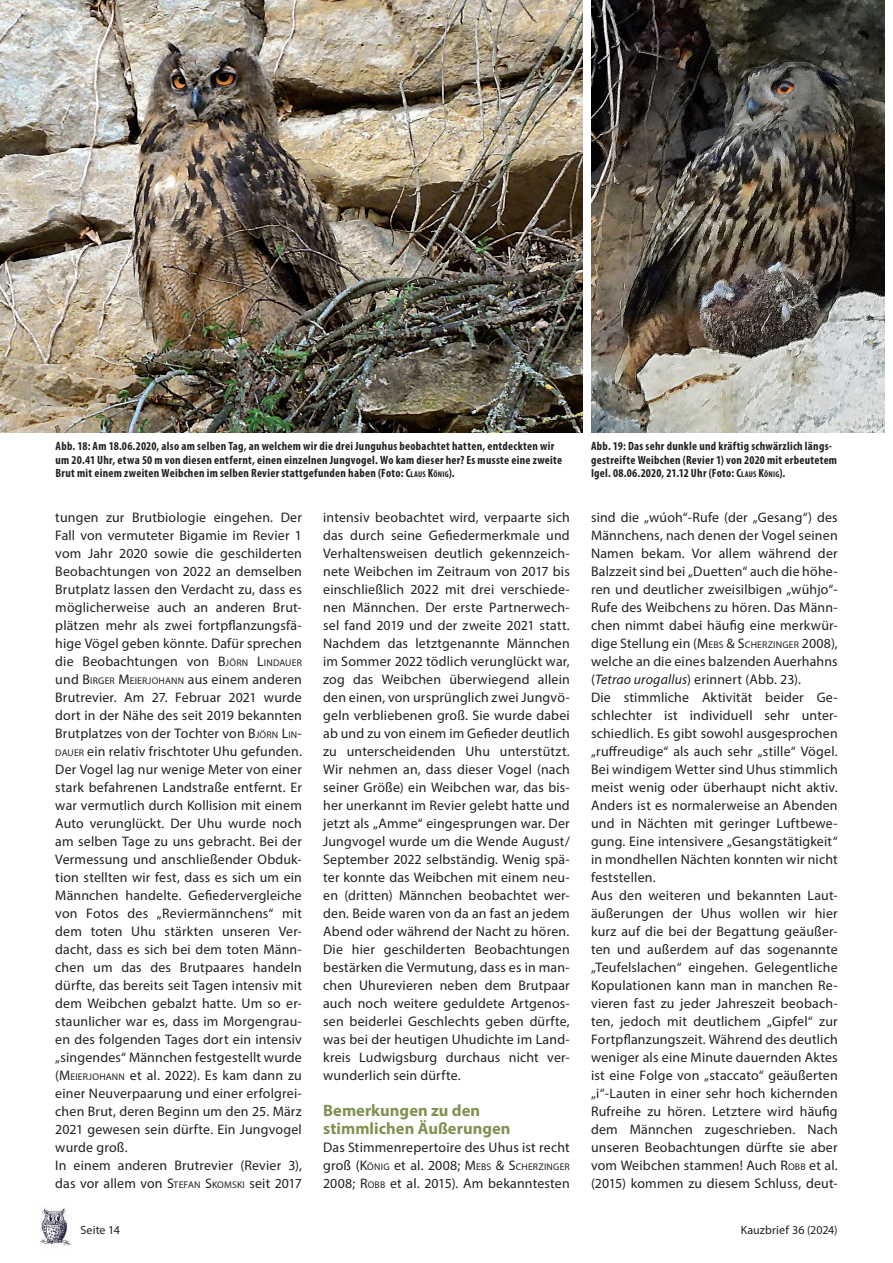
<style>
.page{position:relative;width:893px;height:1263px;background:#fff}
.page>*{position:absolute;margin:0;border:0;box-sizing:border-box;transform-origin:0 0}
.t1{font:700 16.5px/18px "Myriad Pro";color:#809251}
.t2{font:13.8px/18px "Myriad Pro";letter-spacing:.015em;color:#231f20}
.t3{font:700 condensed 12px/13.5px "Myriad Pro";letter-spacing:.025em;color:#231f20}
.t4{font:12px "Myriad Pro";letter-spacing:.01em;color:#231f20}
.t5{font:9.75px "Myriad Pro";letter-spacing:.02em;color:#231f20}
.s1{font-style:inherit}
.s2{font-size:8.4px}
.s3{font-size:13.8px}
.s4{font-size:9.75px}
.s5{font-style:italic}
</style>
<div class="page">
<img style="left:40px;top:1208px;width:31px;height:38px">
<img style="left:0;top:0;width:583px;height:432px">
<img style="left:591px;top:0;width:293px;height:432px">
<p class="t3" style="left:56px;top:439px;width:508px">Abb. 18: Am 18.06.2020, also am selben Tag, an welchem wir die drei Junguhus beobachtet hatten, entdeckten wir um 20.41 Uhr, etwa 50 m von diesen entfernt, einen einzelnen Jungvogel. Wo kam dieser her? Es musste eine zweite<br>Brut mit einem zweiten Weibchen im selben Revier stattgefunden haben (Foto: <span class="s1">C</span><span class="s2">LAUS</span> <span class="s1">K</span><span class="s2">ÖNIG</span><span class="s1">).</span></p>
<p class="t3" style="left:591px;top:439px;width:248px">Abb. 19: Das sehr dunkle und kräftig schwärzlich längs&shy;gestreifte Weibchen (Revier 1) von 2020 mit erbeutetem<br>Igel. 08.06.2020, 21.12 Uhr (Foto: <span class="s1">C</span><span class="s2">LAUS</span> <span class="s1">K</span><span class="s2">ÖNIG</span><span class="s1">).</span></p>
<p class="t2" style="left:323px;top:508px;width:248px;text-align:justify">intensiv beobachtet wird, verpaarte sich das durch seine Gefiedermerkmale und Verhaltensweisen deutlich gekennzeich&shy;nete Weibchen im Zeitraum von 2017 bis einschließlich 2022 mit drei verschiede&shy;nen Männchen. Der erste Partnerwech&shy;sel fand 2019 und der zweite 2021 statt.<br>Nachdem das letztgenannte Männchen im Sommer 2022 tödlich verunglückt war, zog das Weibchen überwiegend allein den einen, von ursprünglich zwei Jungvö&shy;geln verbliebenen groß. Sie wurde dabei ab und zu von einem im Gefieder deutlich zu unterscheidenden Uhu unterstützt.<br>Wir nehmen an, dass dieser Vogel (nach seiner Größe) ein Weibchen war, das bis&shy;her unerkannt im Revier gelebt hatte und jetzt als „Amme“ eingesprungen war. Der Jungvogel wurde um die Wende August/ September 2022 selbständig. Wenig spä&shy;ter konnte das Weibchen mit einem neu&shy;en (dritten) Männchen beobachtet wer&shy;den. Beide waren von da an fast an jedem Abend oder während der Nacht zu hören.<br>Die hier geschilderten Beobachtungen bestärken die Vermutung, dass es in man&shy;chen Uhurevieren neben dem Brutpaar auch noch weitere geduldete Artgenos&shy;sen beiderlei Geschlechts geben dürfte, was bei der heutigen Uhudichte im Land&shy;kreis Ludwigsburg durchaus nicht ver&shy;wunderlich sein dürfte.</p>
<p class="t1" style="left:323px;top:1101px;width:189px">Bemerkungen zu den stimmlichen Äußerungen</p>
<p class="t2" style="left:323px;top:1138px;width:248px">Das Stimmenrepertoire des Uhus ist recht</p>
<p class="t5" style="left:323px;top:1161px;width:248px"><span class="s3">groß (</span><span class="s3">K</span>ÖNIG <span class="s3">et al.</span> <span class="s3">2008; M</span>EBS <span class="s3">&amp; S</span>CH ERZINGER</p>
<p class="t2" style="left:323px;top:1174px;width:248px">2008; <span class="s1">R</span><span class="s4">OBB</span> et al. 2015). Am bekanntesten</p>
<p class="t2" style="left:591px;top:508px;width:248px">sind die „wúoh“-Rufe (der „Gesang“) des Männchens, nach denen der Vogel seinen Namen bekam. Vor allem während der Balzzeit sind bei „Duetten“ auch die höhe&shy;ren und deutlicher zweisilbigen „wühjo“- Rufe des Weibchens zu hören. Das Männ&shy;chen nimmt dabei häufig eine merkwür&shy;dige Stellung ein (<span class="s1">M</span><span class="s4">EBS</span> <span class="s1">&amp; S</span><span class="s4">CH ERZINGER</span> <span class="s1">2008</span>), welche an die eines balzenden Auerhahns (<span class="s5">Tetrao urogallus</span>) erinnert (Abb. 23).<br>Die stimmliche Aktivität beider Ge&shy;schlechter ist individuell sehr unter&shy;schiedlich. Es gibt sowohl ausgesprochen „ruffreudige“ als auch sehr „stille“ Vögel.<br>Bei windigem Wetter sind Uhus stimmlich meist wenig oder überhaupt nicht aktiv.<br>Anders ist es normalerweise an Abenden und in Nächten mit geringer Luftbewe&shy;gung. Eine intensivere „Gesangstätigkeit“ in mondhellen Nächten konnten wir nicht feststellen.<br>Aus den weiteren und bekannten Laut&shy;äußerungen der Uhus wollen wir hier kurz auf die bei der Begattung geäußer&shy;ten und außerdem auf das sogenannte „Teufelslachen“ eingehen. Gelegentliche Kopulationen kann man in manchen Re&shy;vieren fast zu jeder Jahreszeit beobach&shy;ten, jedoch mit deutlichem „Gipfel“ zur Fortpflanzungszeit. Während des deutlich weniger als eine Minute dauernden Aktes ist eine Folge von „staccato“ geäußerten „i“-Lauten in einer sehr hoch kichernden Rufreihe zu hören. Letztere wird häufig dem Männchen zugeschrieben. Nach unseren Beobachtungen dürfte sie aber vom Weibchen stammen! Auch <span class="s1">R</span><span class="s4">OBB</span> et al. (2015) kommen zu diesem Schluss, deut-</p>
<p class="t2" style="left:55px;top:508px;width:248px">tungen zur Brutbiologie eingehen. Der Fall von vermuteter Bigamie im Revier 1 vom Jahr 2020 sowie die geschilderten Beobachtungen von 2022 an demselben Brutplatz lassen den Verdacht zu, dass es möglicherweise auch an anderen Brut&shy;plätzen mehr als zwei fortpflanzungsfä&shy;hige Vögel geben könnte. Dafür sprechen die Beobachtungen von <span class="s1">B</span><span class="s4">JÖRN</span> <span class="s1">L</span><span class="s4">INDAUER </span>und <span class="s1">B</span> <span class="s4">IRGER</span> <span class="s1">M</span><span class="s4">EIERJOHANN</span> aus einem anderen Brutrevier. Am 27. Februar 2021 wurde dort in der Nähe des seit 2019 bekannten Brutplatzes von der Tochter von <span class="s1">B</span><span class="s4">JÖRN</span> <span class="s1">L</span><span class="s4">IN</span><span class="s1">-</span><span class="s4">DAUER</span> ein relativ frischtoter Uhu gefunden.<br>Der Vogel lag nur wenige Meter von einer stark befahrenen Landstraße entfernt. Er war vermutlich durch Kollision mit einem Auto verunglückt. Der Uhu wurde noch am selben Tage zu uns gebracht. Bei der Vermessung und anschließender Obduk&shy;tion stellten wir fest, dass es sich um ein Männchen handelte. Gefiedervergleiche von Fotos des „Reviermännchens“ mit dem toten Uhu stärkten unseren Ver&shy;dacht, dass es sich bei dem toten Männ&shy;chen um das des Brutpaares handeln dürfte, das bereits seit Tagen intensiv mit dem Weibchen gebalzt hatte. Um so er&shy;staunlicher war es, dass im Morgengrau&shy;en des folgenden Tages dort ein intensiv „singendes“ Männchen festgestellt wurde (<span class="s1">M</span><span class="s4">EIERJOHANN</span> et al. 2022). Es kam dann zu einer Neuverpaarung und einer erfolgrei&shy;chen Brut, deren Beginn um den 25. März 2021 gewesen sein dürfte. Ein Jungvogel wurde groß.<br>In einem anderen Brutrevier (Revier 3), das vor allem von <span class="s1">S</span><span class="s4">TEFAN</span> <span class="s1">S</span><span class="s4">KOMSKI</span> seit 2017</p>
<p class="t4" style="left:81px;top:1222px;width:41px">Seite 14</p>
<p class="t4" style="left:741px;top:1222px;width:99px">Kauzbrief 36 (2024)</p>
</div>
